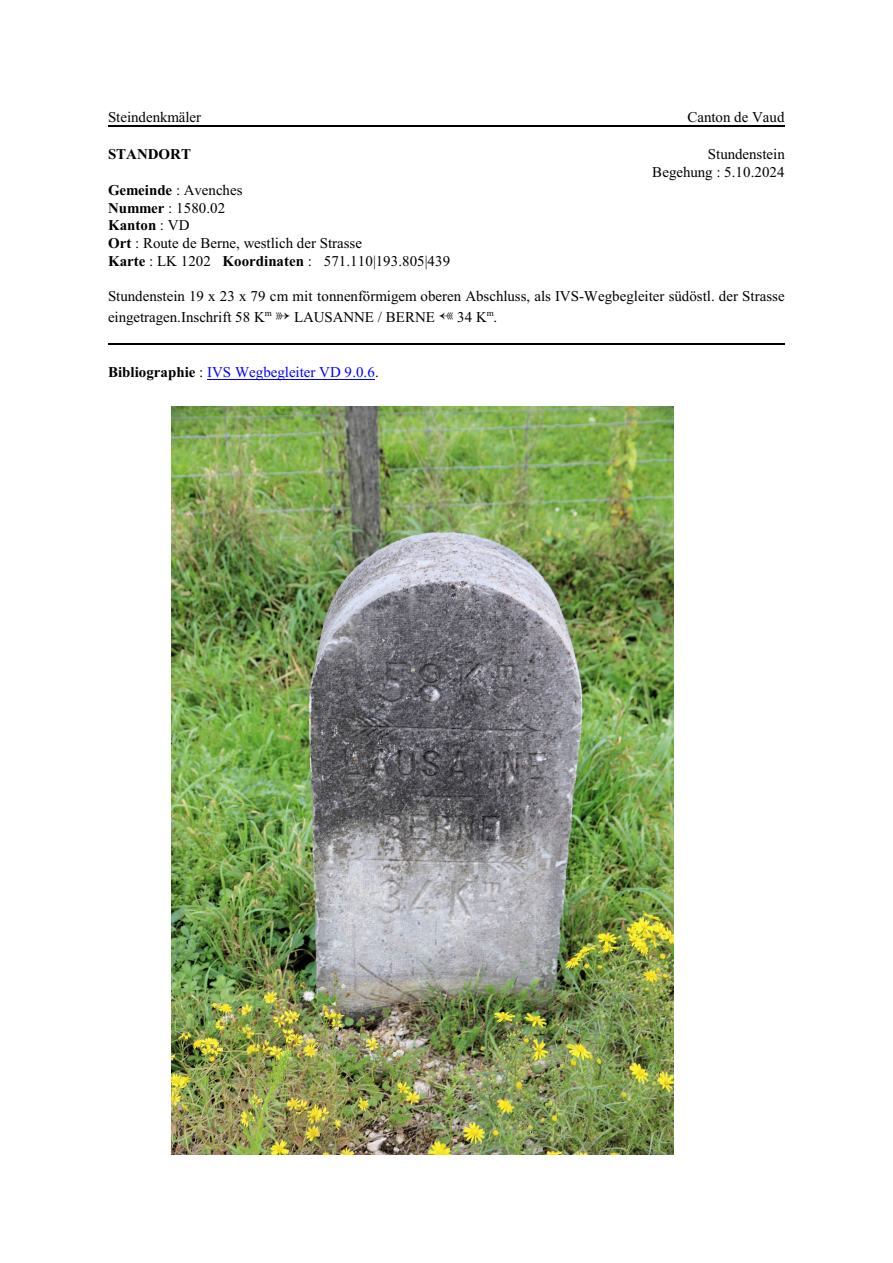
<style>
.page{position:relative;width:893px;height:1263px;background:#fff}
.page>*{position:absolute;margin:0;border:0;box-sizing:border-box;transform-origin:0 0}
.t1{font:15px/17.9px "Times New Roman";color:#000}
.t2{font:15px "Times New Roman";color:#00f}
.t3{font:700 15px "Times New Roman";color:#000}
.s1{font-weight:700}
.s2{font-weight:700;color:#000}
.s3{color:#000}
</style>
<div class="page">
<hr style="left:108px;top:125px;width:677px;height:2px;background:#000">
<img style="left:171px;top:406px;width:502px;height:749px">
<hr style="left:207px;top:379px;width:168px;height:1px;background:#00f">
<hr style="left:108px;top:344px;width:677px;height:1px;background:#000">
<p class="t1" style="left:108px;top:110px;width:95px">Steindenkmäler</p>
<p class="t1" style="left:687px;top:110px;width:99px">Canton de Vaud</p>
<p class="t3" style="left:108px;top:149px;width:85px">STANDORT</p>
<p class="t1" style="left:652px;top:147px;width:134px;text-align:right">Stundenstein<br>Begehung : 5.10.2024</p>
<p class="t1" style="left:108px;top:182px;width:344px"><span class="s1">Gemeinde</span> : Avenches<br><span class="s1">Nummer</span> : 1580.02<br><span class="s1">Kanton</span> : VD<br><span class="s1">Ort</span> : Route de Berne, westlich der Strasse<br><span class="s1">Karte</span> : LK 1202 <span class="s1">Koordinaten</span> : 571.110|193.805|439</p>
<p class="t1" style="left:108px;top:287px;width:678px;line-height:20.5px">Stundenstein 19 x 23 x 79 cm mit tonnenförmigem oberen Abschluss, als IVS-Wegbegleiter südöstl. der Strasse eingetragen.Inschrift 58 K<sup>m</sup></p>
<p class="t1" style="left:294px;top:309px;width:142px">LAUSANNE / BERNE</p>
<p class="t1" style="left:457px;top:309px;width:42px">34 K<sup>m</sup>.</p>
<p class="t2" style="left:108px;top:367px;width:272px"><span class="s2">Bibliographie</span> <span class="s3">:</span> IVS Wegbegleiter VD 9.0.6<span class="s3">.</span></p>
</div>
